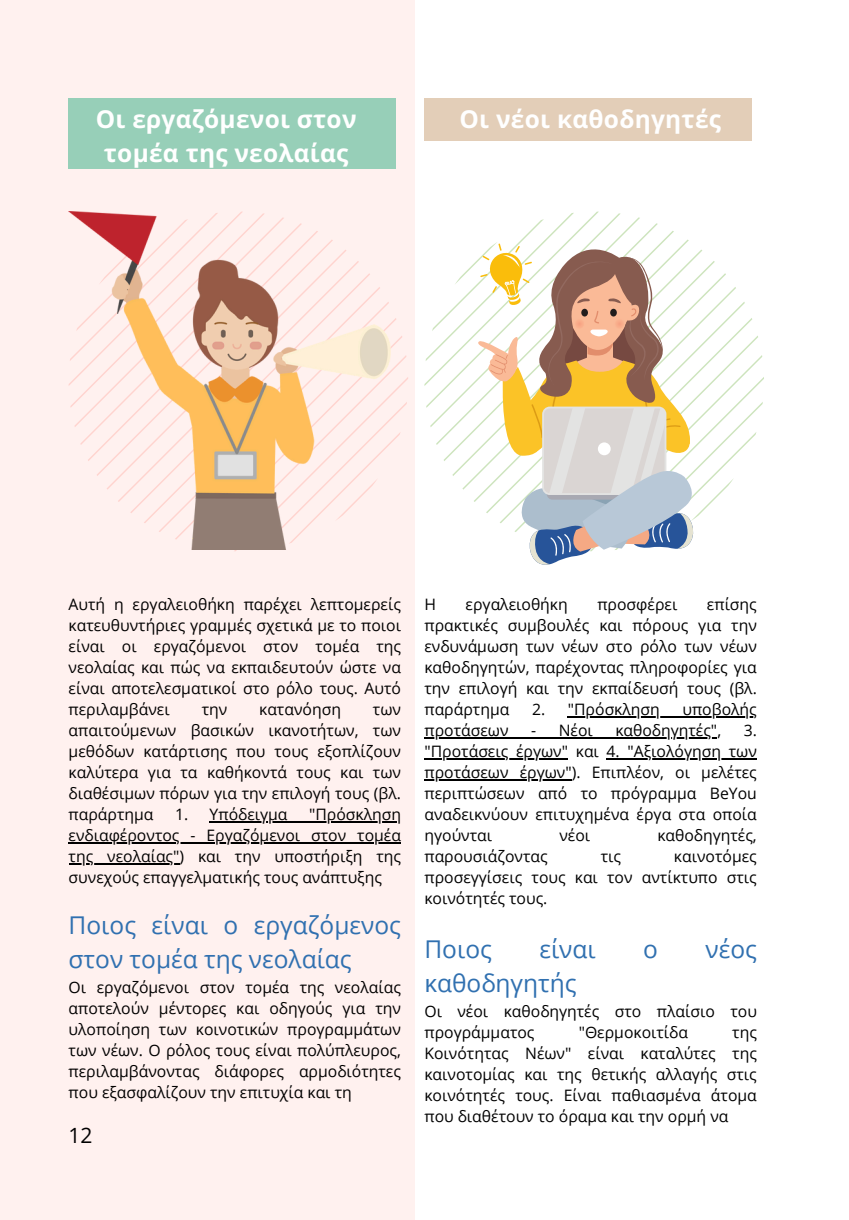
<style>
.page{position:relative;width:849px;height:1220px;background:#fff}
.page>*{position:absolute;margin:0;border:0;box-sizing:border-box;transform-origin:0 0}
.t1{font:24.5px/34.1px "Open Sans";color:#3070b0}
.t2{font:700 24.5px/34.1px "Open Sans";letter-spacing:.01em;color:#fff;text-align:center}
.t3{font:21px "Open Sans";color:#000}
.t4{font:15.75px/21px "Open Sans";color:#000;text-align:justify}
</style>
<div class="page">
<div style="left:0;top:0;width:414px;height:1219px;background:#fff1ef"></div>
<div style="left:69px;top:99px;width:327px;height:42px;background:#97cfb8"></div>
<div style="left:424px;top:99px;width:328px;height:42px;background:#e3ceb8"></div>
<svg style="left:424px;top:211px;width:340px;height:353px"></svg>
<img style="left:69px;top:211px;width:321px;height:338px">
<hr style="left:210px;top:820px;width:191px;height:2px;background:#000">
<hr style="left:69px;top:841px;width:332px;height:2px;background:#000">
<hr style="left:69px;top:862px;width:111px;height:2px;background:#000">
<hr style="left:568px;top:715px;width:189px;height:2px;background:#000">
<hr style="left:424px;top:736px;width:293px;height:2px;background:#000">
<hr style="left:424px;top:757px;width:144px;height:2px;background:#000">
<hr style="left:607px;top:757px;width:150px;height:2px;background:#000">
<hr style="left:424px;top:778px;width:148px;height:2px;background:#000">
<div style="left:69px;top:126px;width:327px;height:43px;background:#97cfb8"></div>
<h1 class="t2" style="left:96px;top:101px;width:262px">Οι εργαζόμενοι στον τομέα της νεολαίας</h1>
<h1 class="t2" style="left:459px;top:101px;width:263px">Οι νέοι καθοδηγητές</h1>
<p class="t4" style="left:69px;top:593px;width:334px">Αυτή η εργαλειοθήκη παρέχει λεπτομερείς κατευθυντήριες γραμμές σχετικά με το ποιοι είναι οι εργαζόμενοι στον τομέα της νεολαίας και πώς να εκπαιδευτούν ώστε να είναι αποτελεσματικοί στο ρόλο τους. Αυτό περιλαμβάνει</p>
<p class="t4" style="left:202px;top:698px;width:27px">την</p>
<p class="t4" style="left:259px;top:698px;width:83px">κατανόηση</p>
<p class="t4" style="left:69px;top:698px;width:334px;text-indent:304px">των απαιτούμενων βασικών ικανοτήτων, των μεθόδων κατάρτισης που τους εξοπλίζουν καλύτερα για τα καθήκοντά τους και των διαθέσιμων πόρων για την επιλογή τους (βλ. παράρτημα</p>
<p class="t4" style="left:69px;top:803px;width:334px;text-indent:240px">"Πρόσκληση ενδιαφέροντος - Εργαζόμενοι στον τομέα της νεολαίας") και την υποστήριξη της συνεχούς επαγγελματικής τους ανάπτυξης</p>
<h1 class="t1" style="left:69px;top:907px;width:334px">Ποιος είναι ο εργαζόμενος στον τομέα της νεολαίας</h1>
<p class="t4" style="left:69px;top:976px;width:334px">Οι εργαζόμενοι στον τομέα της νεολαίας αποτελούν μέντορες και οδηγούς για την υλοποίηση των κοινοτικών προγραμμάτων των νέων. Ο ρόλος τους είναι πολύπλευρος, περιλαμβάνοντας διάφορες αρμοδιότητες που εξασφαλίζουν την επιτυχία και τη</p>
<p class="t4" style="left:175px;top:803px;width:114px">1. Υπόδειγμα</p>
<h2 class="t3" style="left:69px;top:1120px;width:25px">12</h2>
<p class="t4" style="left:424px;top:593px;width:334px;text-indent:282px">επίσης πρακτικές συμβουλές και πόρους για την ενδυνάμωση των νέων στο ρόλο των νέων καθοδηγητών, παρέχοντας πληροφορίες για την επιλογή και την εκπαίδευσή τους (βλ. παράρτημα</p>
<p class="t4" style="left:424px;top:593px;width:13px">Η</p>
<p class="t4" style="left:466px;top:593px;width:104px">εργαλειοθήκη</p>
<p class="t4" style="left:597px;top:593px;width:81px">προσφέρει</p>
<p class="t4" style="left:532px;top:698px;width:129px">2. "Πρόσκληση</p>
<p class="t4" style="left:682px;top:698px;width:76px">υποβολής</p>
<p class="t4" style="left:424px;top:719px;width:86px">προτάσεων</p>
<p class="t4" style="left:531px;top:719px;width:63px">- Νέοι</p>
<p class="t4" style="left:615px;top:719px;width:107px">καθοδηγητές",</p>
<p class="t4" style="left:424px;top:719px;width:334px;text-indent:319px">3. "Προτάσεις έργων" και 4. "Αξιολόγηση των προτάσεων έργων"). Επιπλέον, οι μελέτες περιπτώσεων από το πρόγραμμα BeYou αναδεικνύουν επιτυχημένα έργα στα οποία ηγούνται</p>
<p class="t4" style="left:559px;top:824px;width:32px">νέοι</p>
<p class="t4" style="left:657px;top:824px;width:101px">καθοδηγητές,</p>
<p class="t4" style="left:424px;top:845px;width:125px">παρουσιάζοντας</p>
<p class="t4" style="left:601px;top:845px;width:22px">τις</p>
<p class="t4" style="left:424px;top:845px;width:334px;text-indent:249px">καινοτόμες προσεγγίσεις τους και τον αντίκτυπο στις κοινότητές τους.</p>
<h1 class="t1" style="left:424px;top:930px;width:69px">Ποιος</h1>
<h1 class="t1" style="left:539px;top:930px;width:58px">είναι</h1>
<h1 class="t1" style="left:643px;top:930px;width:16px">ο</h1>
<h1 class="t1" style="left:705px;top:930px;width:53px">νέος</h1>
<h1 class="t1" style="left:424px;top:965px;width:154px">καθοδηγητής</h1>
<p class="t4" style="left:424px;top:999px;width:334px">Οι νέοι καθοδηγητές στο πλαίσιο του προγράμματος</p>
<p class="t4" style="left:579px;top:1020px;width:111px">"Θερμοκοιτίδα</p>
<p class="t4" style="left:424px;top:1020px;width:334px;text-indent:308px">της Κοινότητας Νέων" είναι καταλύτες της καινοτομίας και της θετικής αλλαγής στις κοινότητές τους. Είναι παθιασμένα άτομα που διαθέτουν το όραμα και την ορμή να</p>
</div>
